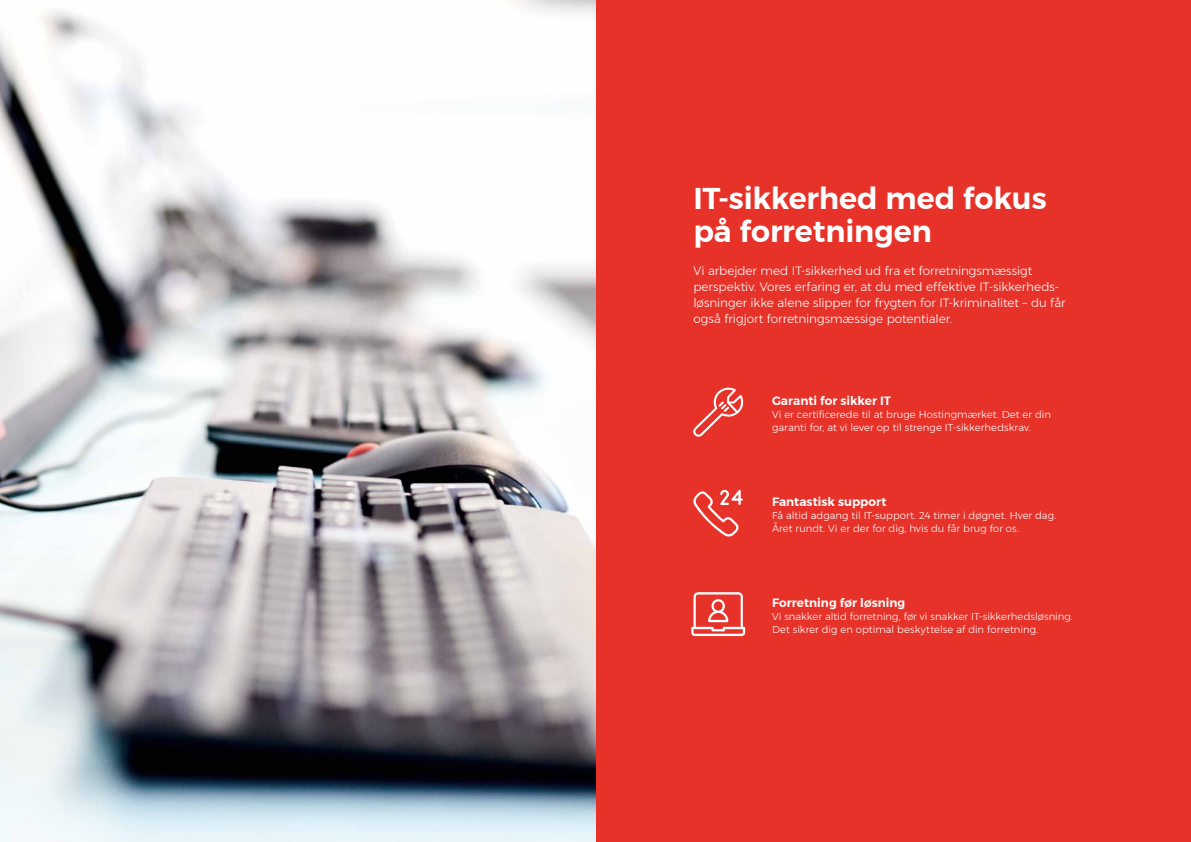
<style>
.page{position:relative;width:1191px;height:842px;background:#fff}
.page>*{position:absolute;margin:0;border:0;box-sizing:border-box;transform-origin:0 0}
.t1{font:600 30px/33px "Montserrat";color:#fff}
.t2{font:300 12px/16px "Montserrat";letter-spacing:-.005em;color:#fff}
.t3{font:600 12px "Montserrat";letter-spacing:.005em;color:#fff}
.t4{font:300 10px/13px "Montserrat";letter-spacing:.005em;color:#fff}
</style>
<div class="page">
<div style="left:595px;top:0;width:596px;height:842px;background:#e73229"></div>
<svg style="left:691px;top:592px;width:54px;height:44px"></svg>
<svg style="left:693px;top:387px;width:51px;height:50px"></svg>
<svg style="left:693px;top:489px;width:50px;height:47px"></svg>
<img style="left:0;top:0;width:595px;height:842px">
<h1 class="t1" style="left:693px;top:182px;width:355px">IT-sikkerhed med fokus på forretningen</h1>
<p class="t2" style="left:693px;top:263px;width:374px">Vi arbejder med IT-sikkerhed ud fra et forretningsmæssigt perspektiv. Vores erfaring er, at du med effektive IT-sikkerheds&shy;løsninger ikke alene slipper for frygten for IT-kriminalitet – du får også frigjort forretningsmæssige potentialer.</p>
<p class="t3" style="left:772px;top:391px;width:120px">Garanti for sikker IT</p>
<p class="t4" style="left:772px;top:408px;width:280px">Vi er certificerede til at bruge Hostingmærket. Det er din garanti for, at vi lever op til strenge IT-sikkerhedskrav.</p>
<p class="t3" style="left:772px;top:492px;width:116px">Fantastisk support</p>
<p class="t4" style="left:772px;top:509px;width:286px">Få altid adgang til IT-support. 24 timer i døgnet. Hver dag.<br>Året rundt. Vi er der for dig, hvis du får brug for os.</p>
<p class="t3" style="left:772px;top:593px;width:135px">Forretning før løsning</p>
<p class="t4" style="left:772px;top:609px;width:302px">Vi snakker altid forretning, før vi snakker IT-sikkerhedsløsning.<br>Det sikrer dig en optimal beskyttelse af din forretning.</p>
</div>
